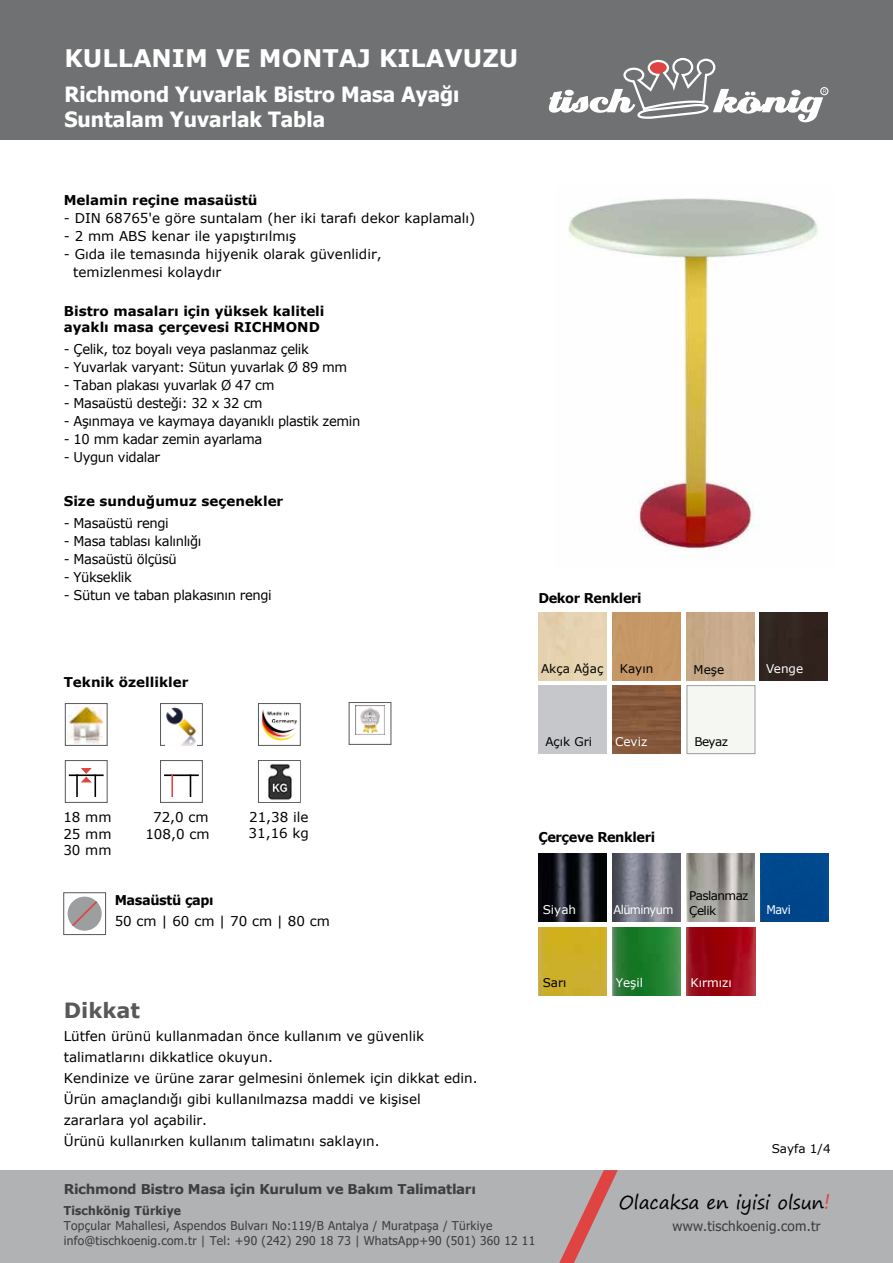
<style>
.page{position:relative;width:893px;height:1263px;background:#fff}
.page>*{position:absolute;margin:0;border:0;box-sizing:border-box;transform-origin:0 0}
.t1{font:700 24.3px "Verdana";color:#fff}
.t2{font:700 21px/24.9px "Tahoma";color:#fff}
.t3{font:700 21px "Verdana";color:#58585a}
.t4{font:18.75px "Segoe Print";letter-spacing:-.01em;color:#000}
.t5{font:13.65px "Tahoma";letter-spacing:.02em;color:#3e3d40}
.t6{font:13.5px/21px "Verdana";color:#000}
.t7{font:13.5px "Verdana";letter-spacing:-.03em;color:#000}
.t8{font:700 13.5px/16.2px "Verdana";color:#000}
.t9{font:700 13.5px "Verdana";letter-spacing:-.025em;color:#3e3d40}
.t10{font:700 13.5px "Verdana";letter-spacing:-.03em;color:#000;scale:.96 1}
.t11{font:12.15px/15px "Tahoma";letter-spacing:.02em;color:#3e3d40}
.t12{font:700 12.15px "Tahoma";letter-spacing:.02em;color:#3e3d40}
.t13{font:12px "Verdana";color:#000}
.t14{font:12px "Verdana";color:#fff}
.t15{font:12px/14.4px "Verdana";letter-spacing:-.05em;color:#000}
.t16{font:12px "Verdana";letter-spacing:-.05em;color:#fff;scale:.95 1}
.t17{font:12px "Verdana";color:#fff;scale:.95 1}
.t18{font:700 3.15px/3.9px "Microsoft Tai Le";color:#fff;text-align:center}
.s1{font-size:21px;color:#df4443}
</style>
<div class="page">
<img style="left:613px;top:686px;width:68px;height:68px">
<div style="left:0;top:0;width:893px;height:140px;background:#707172"></div>
<div style="left:820px;top:87px;width:8px;height:8px;border:1px solid #fff;border-radius:50%"></div>
<svg style="left:549px;top:58px;width:277px;height:64px"></svg>
<div style="left:0;top:1171px;width:893px;height:92px;background:#b1b2b4"></div>
<svg style="left:559px;top:1170px;width:59px;height:93px"></svg>
<div style="left:613px;top:613px;width:68px;height:68px;background:#c69766"></div>
<div style="left:687px;top:685px;width:68px;height:69px;border:1px solid #9c9e9f"></div>
<img style="left:687px;top:613px;width:68px;height:68px">
<div style="left:760px;top:613px;width:68px;height:68px;background:#31241e"></div>
<div style="left:160px;top:760px;width:43px;height:43px;background:#fff;border:1px solid #58585a"></div>
<svg style="left:190px;top:776px;width:1px;height:21px"></svg>
<hr style="left:164px;top:774px;width:35px;height:2px;background:#000">
<hr style="left:171px;top:774px;width:2px;height:23px;background:#df4443">
<div style="left:65px;top:760px;width:42px;height:43px;background:#fff;border:1px solid #58585a"></div>
<hr style="left:76px;top:774px;width:2px;height:23px;background:#000">
<hr style="left:94px;top:774px;width:2px;height:23px;background:#000">
<hr style="left:69px;top:774px;width:35px;height:2px;background:#000">
<svg style="left:80px;top:768px;width:12px;height:15px"></svg>
<div style="left:65px;top:703px;width:42px;height:43px;background:#fff;border:1px solid #58585a"></div>
<img style="left:68px;top:706px;width:36px;height:38px">
<div style="left:258px;top:703px;width:43px;height:43px;background:#fff;border:1px solid #58585a"></div>
<img style="left:261px;top:709px;width:37px;height:32px">
<div style="left:160px;top:703px;width:43px;height:43px;background:#fff;border:1px solid #58585a"></div>
<img style="left:166px;top:707px;width:31px;height:38px">
<div style="left:349px;top:702px;width:42px;height:43px;background:#fff;border:1px solid #58585a"></div>
<img style="left:355px;top:705px;width:30px;height:29px">
<div style="left:63px;top:892px;width:43px;height:43px;background:#fff;border:1px solid #58585a"></div>
<img style="left:539px;top:853px;width:68px;height:68px">
<img style="left:613px;top:853px;width:68px;height:68px">
<img style="left:687px;top:853px;width:68px;height:68px">
<div style="left:760px;top:853px;width:68px;height:68px;background:#00478c"></div>
<img style="left:539px;top:927px;width:68px;height:68px">
<img style="left:613px;top:927px;width:68px;height:68px">
<img style="left:687px;top:927px;width:68px;height:68px">
<img style="left:568px;top:198px;width:250px;height:353px">
<svg style="left:68px;top:897px;width:34px;height:34px"></svg>
<svg style="left:70px;top:899px;width:29px;height:29px"></svg>
<div style="left:258px;top:760px;width:43px;height:43px;border:1px solid #58585a"></div>
<img style="left:259px;top:761px;width:40px;height:40px">
<h1 class="t1" style="left:64px;top:41px;width:455px">KULLANIM VE MONTAJ KILAVUZU</h1>
<h2 class="t2" style="left:64px;top:83px;width:396px">Richmond Yuvarlak Bistro Masa Ayağı<br>Suntalam Yuvarlak Tabla</h2>
<p class="t8" style="left:64px;top:192px;width:195px">Melamin reçine masaüstü</p>
<p class="t6" style="left:64px;top:207px;width:413px">- DIN 68765'e göre suntalam (her iki tarafı dekor kaplamalı)</p>
<p class="t6" style="left:64px;top:225px;width:234px">- 2 mm ABS kenar ile yapıştırılmış</p>
<p class="t6" style="left:73px;top:245px;width:310px;line-height:18px;text-indent:-10px">- Gıda ile temasında hijyenik olarak güvenlidir, temizlenmesi kolaydır</p>
<p class="t8" style="left:64px;top:303px;width:262px">Bistro masaları için yüksek kaliteli ayaklı masa çerçevesi RICHMOND</p>
<p class="t7" style="left:64px;top:340px;width:247px">- Çelik, toz boyalı veya paslanmaz çelik</p>
<p class="t7" style="left:64px;top:358px;width:285px">- Yuvarlak varyant: Sütun yuvarlak Ø 89 mm</p>
<p class="t7" style="left:64px;top:376px;width:212px">- Taban plakası yuvarlak Ø 47 cm</p>
<p class="t7" style="left:64px;top:394px;width:200px">- Masaüstü desteği: 32 x 32 cm</p>
<p class="t7" style="left:64px;top:412px;width:298px">- Aşınmaya ve kaymaya dayanıklı plastik zemin</p>
<p class="t7" style="left:64px;top:430px;width:200px">- 10 mm kadar zemin ayarlama</p>
<p class="t7" style="left:64px;top:448px;width:98px">- Uygun vidalar</p>
<p class="t8" style="left:64px;top:493px;width:221px">Size sunduğumuz seçenekler</p>
<p class="t7" style="left:64px;top:514px;width:107px">- Masaüstü rengi</p>
<p class="t7" style="left:64px;top:532px;width:139px">- Masa tablası kalınlığı</p>
<p class="t7" style="left:64px;top:550px;width:115px">- Masaüstü ölçüsü</p>
<p class="t7" style="left:64px;top:568px;width:70px">- Yükseklik</p>
<p class="t7" style="left:64px;top:586px;width:209px">- Sütun ve taban plakasının rengi</p>
<p class="t8" style="left:64px;top:674px;width:126px">Teknik özellikler</p>
<p class="t18" style="left:362px;top:714px;width:17px">5 Jahre<br>Hersteller-<br>Garantie</p>
<p class="t6" style="left:63px;top:806px;width:50px">18 mm</p>
<p class="t6" style="left:153px;top:806px;width:57px">72,0 cm</p>
<p class="t6" style="left:63px;top:823px;width:50px">25 mm</p>
<p class="t6" style="left:145px;top:823px;width:66px">108,0 cm</p>
<p class="t6" style="left:63px;top:839px;width:50px">30 mm</p>
<p class="t6" style="left:249px;top:809px;width:62px;line-height:16.2px">21,38 ile<br>31,16 kg</p>
<p class="t10" style="left:115px;top:890px;width:105px">Masaüstü çapı</p>
<p class="t6" style="left:115px;top:910px;width:217px">50 cm | 60 cm | 70 cm | 80 cm</p>
<h2 class="t3" style="left:64px;top:996px;width:78px">Dikkat</h2>
<p class="t6" style="left:64px;top:1025px;width:415px">Lütfen ürünü kullanmadan önce kullanım ve güvenlik talimatlarını dikkatlice okuyun.<br>Kendinize ve ürüne zarar gelmesini önlemek için dikkat edin.<br>Ürün amaçlandığı gibi kullanılmazsa maddi ve kişisel zararlara yol açabilir.<br>Ürünü kullanırken kullanım talimatını saklayın.</p>
<p class="t10" style="left:538px;top:589px;width:109px">Dekor Renkleri</p>
<p class="t13" style="left:541px;top:660px;width:64px">Akça Ağaç</p>
<p class="t13" style="left:620px;top:660px;width:35px">Kayın</p>
<p class="t13" style="left:694px;top:661px;width:32px">Meşe</p>
<p class="t14" style="left:766px;top:660px;width:39px">Venge</p>
<p class="t13" style="left:545px;top:733px;width:48px">Açık Gri</p>
<p class="t14" style="left:615px;top:734px;width:34px">Ceviz</p>
<p class="t13" style="left:694px;top:733px;width:35px">Beyaz</p>
<p class="t10" style="left:538px;top:828px;width:123px">Çerçeve Renkleri</p>
<p class="t14" style="left:543px;top:901px;width:35px">Siyah</p>
<p class="t16" style="left:614px;top:901px;width:64px">Alüminyum</p>
<p class="t15" style="left:689px;top:889px;width:61px">Paslanmaz<br>Çelik</p>
<p class="t17" style="left:766px;top:901px;width:27px">Mavi</p>
<p class="t13" style="left:543px;top:974px;width:25px">Sarı</p>
<p class="t14" style="left:616px;top:974px;width:29px">Yeşil</p>
<p class="t14" style="left:690px;top:974px;width:43px">Kırmızı</p>
<p class="t13" style="left:772px;top:1140px;width:60px">Sayfa 1/4</p>
<p class="t9" style="left:64px;top:1179px;width:414px">Richmond Bistro Masa için Kurulum ve Bakım Talimatları</p>
<h3 class="t4" style="left:619px;top:1186px;width:213px">Olacaksa en iyisi olsun<span class="s1">!</span></h3>
<p class="t12" style="left:64px;top:1202px;width:119px">Tischkönig Türkiye</p>
<p class="t11" style="left:64px;top:1218px;width:473px">Topçular Mahallesi, Aspendos Bulvarı No:119/B Antalya / Muratpaşa / Türkiye info@tischkoenig.com.tr | Tel: +90 (242) 290 18 73 | WhatsApp+90 (501) 360 12 11</p>
<p class="t5" style="left:673px;top:1217px;width:150px">www.tischkoenig.com.tr</p>
</div>
